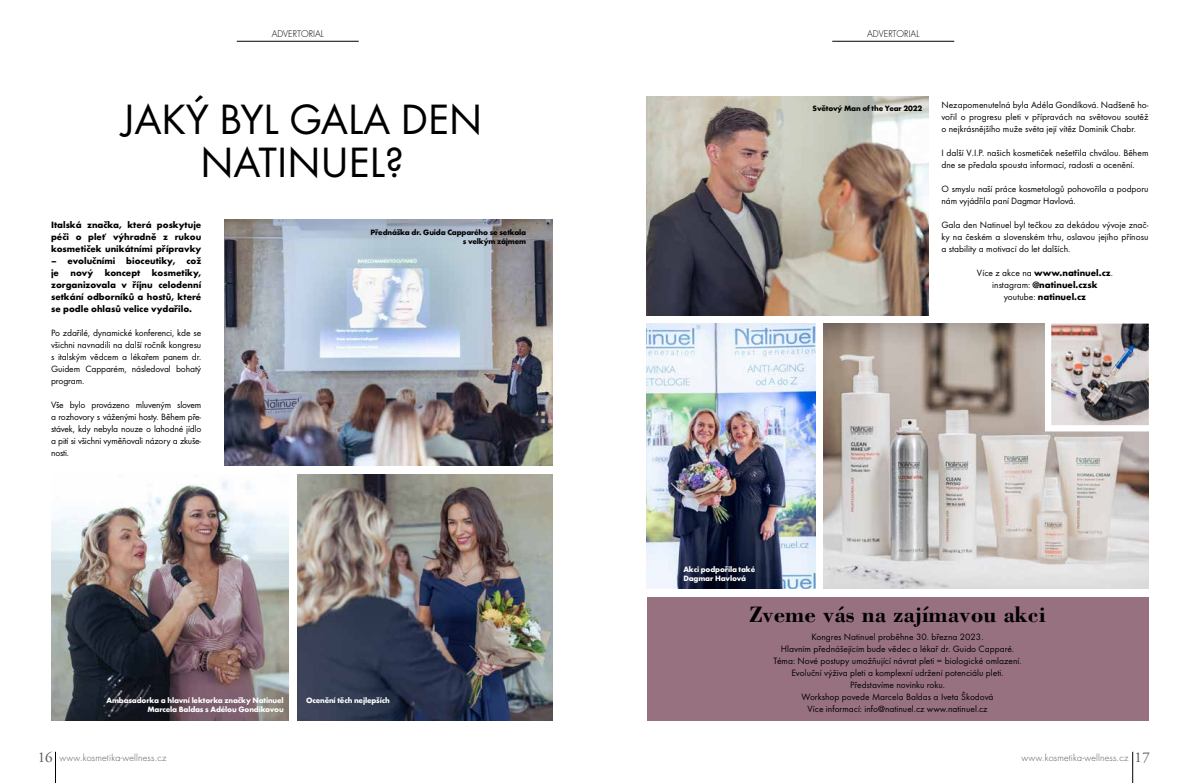
<style>
.page{position:relative;width:1191px;height:783px;background:#fff}
.page>*{position:absolute;margin:0;border:0;box-sizing:border-box;transform-origin:0 0}
.t1{font:44px/43px "Futura TCE";letter-spacing:-.01em;color:#000;text-align:center}
.t2{font:700 23px "Bodoni CE";color:#000}
.t3{font:9.5px/12px "Futura TCE";color:#000;text-align:justify}
.t4{font:700 9.5px/12px "Futura TCE";color:#000;text-align:justify}
.t5{font:300 9px "Futura CE";letter-spacing:.02em;color:#575756}
.t6{font:300 9px "Futura CE";color:#000}
.t7{font:700 8px/9px "Futura TCE";letter-spacing:-.02em;color:#fff;text-align:right}
.t8{font:700 8px/9px "Futura TCE";letter-spacing:-.02em;color:#000;text-align:right}
.s1{font-weight:400}
.s2{font-family:"Adobe Garamond Pro";font-weight:400;font-size:15px}
</style>
<div class="page">
<div style="left:646px;top:597px;width:502px;height:123px;background:#987181"></div>
<hr style="left:55px;top:751px;width:1px;height:31px;background:#000">
<hr style="left:237px;top:41px;width:122px;height:1px;background:#000">
<hr style="left:832px;top:41px;width:122px;height:1px;background:#000">
<img style="left:646px;top:96px;width:282px;height:219px">
<img style="left:224px;top:219px;width:329px;height:246px">
<img style="left:51px;top:481px;width:238px;height:239px">
<img style="left:297px;top:474px;width:256px;height:246px">
<img style="left:823px;top:324px;width:325px;height:264px">
<hr style="left:1132px;top:751px;width:1px;height:31px;background:#000">
<img style="left:646px;top:324px;width:169px;height:264px">
<img style="left:1052px;top:324px;width:96px;height:100px">
<div style="left:1045px;top:317px;width:110px;height:114px;border:6px solid #fff"></div>
<p class="t6" style="left:272px;top:29px;width:54px">ADVERTORIAL</p>
<p class="t6" style="left:867px;top:29px;width:54px">ADVERTORIAL</p>
<h1 class="t1" style="left:122px;top:97px;width:362px">JAKÝ BYL GALA DEN<br>NATINUEL?</h1>
<p class="t3" style="left:941px;top:99px;width:208px">Nezapomenutelná byla Adéla Gondíková. Nadšeně ho&shy;vořil o progresu pleti v přípravách na světovou soutěž o nejkrásnějšího muže světa její vítěz Dominik Chabr.</p>
<p class="t8" style="left:812px;top:104px;width:111px">Světový Man of the Year 2022</p>
<p class="t3" style="left:941px;top:147px;width:208px">I další V.I.P. našich kosmetiček nešetřila chválou. Během dne se předala spousta informací, radosti a ocenění.</p>
<p class="t3" style="left:941px;top:183px;width:208px">O smyslu naší práce kosmetologů pohovořila a podporu nám vyjádřila paní Dagmar Havlová.</p>
<p class="t3" style="left:941px;top:219px;width:208px">Gala den Natinuel byl tečkou za dekádou vývoje znač&shy;ky na českém a slovenském trhu, oslavou jejího přínosu a stability a motivací do let dalších.</p>
<p class="t4" style="left:977px;top:267px;width:137px;text-align:center"><span class="s1">Více z akce na</span> www.natinuel.cz<span class="s1">. instagram:</span> @natinuel.czsk <span class="s1">youtube:</span> natinuel.cz</p>
<p class="t4" style="left:51px;top:219px;width:152px">Italská značka, která poskytuje péči o pleť výhradně z rukou kosmetiček unikátními přípravky</p>
<p class="t4" style="left:51px;top:255px;width:152px">– evolučními bioceutiky, což je nový koncept kosmetiky, zorganizovala v říjnu celodenní setkání odborníků a hostů, které se podle ohlasů velice vydařilo.</p>
<p class="t3" style="left:51px;top:327px;width:152px">Po zdařilé, dynamické konferenci, kde se všichni navnadili na další ročník kongresu s italským vědcem a lékařem panem dr.<br>Guidem Capparém, následoval bohatý program.</p>
<p class="t3" style="left:51px;top:399px;width:152px">Vše bylo provázeno mluveným slovem a rozhovory s váženými hosty. Během pře&shy;stávek, kdy nebyla nouze o lahodné jídlo a pití si všichni vyměňovali názory a zkuše&shy;nosti.</p>
<p class="t8" style="left:370px;top:227px;width:157px">Přednáška dr. Guida Capparého se setkala s velkým zájmem</p>
<p class="t7" style="left:107px;top:695px;width:179px">Ambasadorka a hlavní lektorka značky Natinuel<br>Marcela Baldas s Adélou Gondíkovou</p>
<p class="t7" style="left:306px;top:695px;width:85px">Ocenění těch nejlepších</p>
<p class="t5" style="left:38px;top:752px;width:130px"><span class="s2">16</span> www.kosmetika-wellness.cz</p>
<p class="t7" style="left:683px;top:565px;width:73px;text-align:left">Akci podpořila také<br>Dagmar Havlová</p>
<h2 class="t2" style="left:749px;top:602px;width:298px">Zveme vás na zajímavou akci</h2>
<p class="t3" style="left:773px;top:630px;width:250px;text-align:center">Kongres Natinuel proběhne 30. března 2023.<br>Hlavním přednášejícím bude vědec a lékař dr. Guido Capparé.<br>Téma: Nové postupy umožňující návrat pleti = biologické omlazení.<br>Evoluční výživa pleti a komplexní udržení potenciálu pleti.<br>Představíme novinku roku.<br>Workshop povede Marcela Baldas a Iveta Škodová<br>Více informací: info@natinuel.cz www.natinuel.cz</p>
<p class="t5" style="left:1021px;top:752px;width:130px">www.kosmetika-wellness.cz <span class="s2">17</span></p>
</div>
